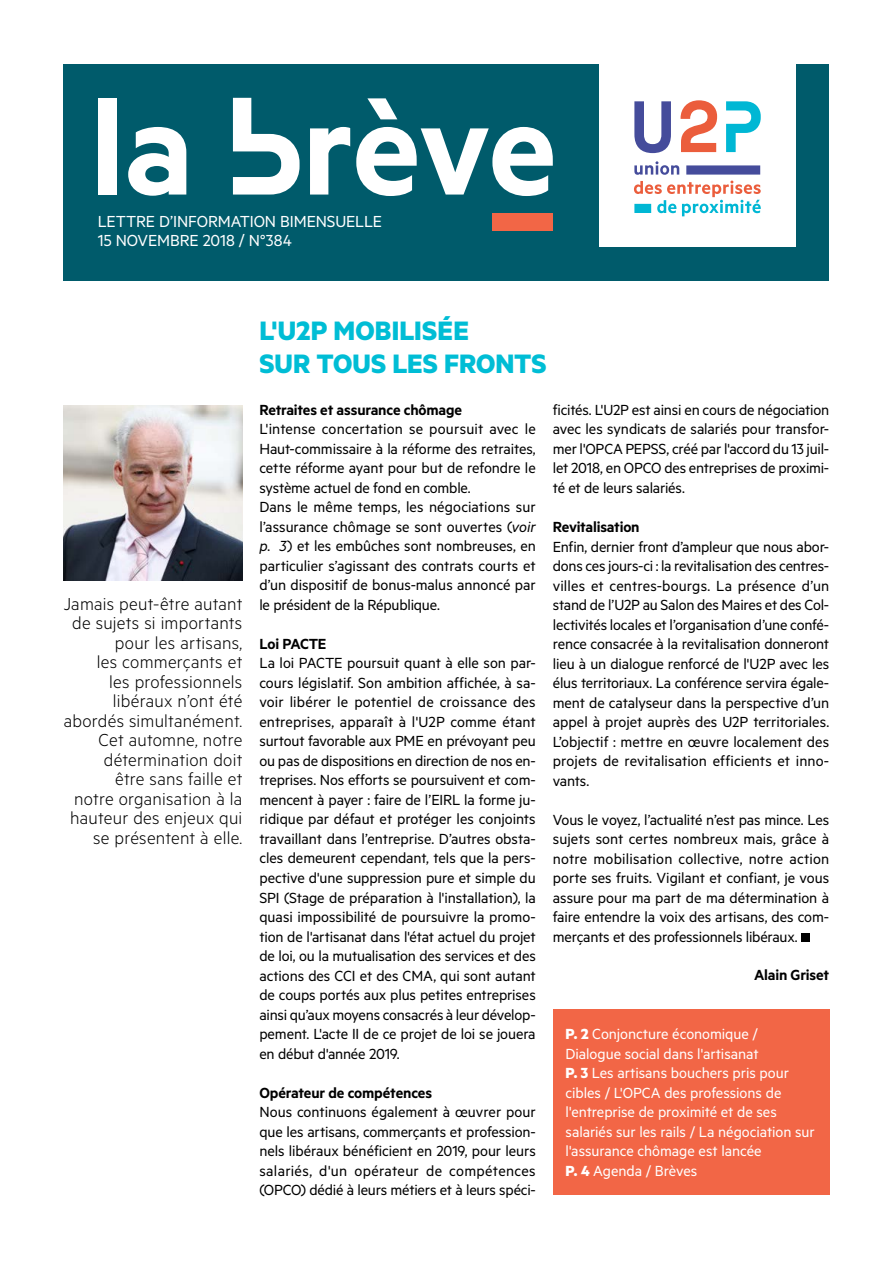
<style>
.page{position:relative;width:893px;height:1263px;background:#fff}
.page>*{position:absolute;margin:0;border:0;box-sizing:border-box;transform-origin:0 0}
.t1{font:700 30px/33px "Metric";letter-spacing:.005em;color:#00bdd5}
.t2{font:300 19.5px/19.5px "Metric";letter-spacing:.01em;color:#000;text-align:right}
.t3{font:18px/19.5px "Metric";letter-spacing:-.005em;color:#fff}
.t4{font:16.5px/19.5px "Metric";letter-spacing:-.005em;color:#000;text-align:justify}
.t5{font:16.5px/19.5px "Metric";color:#fff}
.t6{font:600 16.5px "Metric";letter-spacing:-.01em;color:#000}
.s1{font-style:italic}
.s2{font-weight:700}
</style>
<div class="page">
<img style="left:64px;top:405px;width:178px;height:176px">
<div style="left:64px;top:64px;width:765px;height:216px;background:#005b6b"></div>
<div style="left:599px;top:27px;width:197px;height:219px;background:#fff"></div>
<svg style="left:634px;top:100px;width:127px;height:116px"></svg>
<svg style="left:233px;top:98px;width:67px;height:97px"></svg>
<div style="left:98px;top:98px;width:18px;height:97px;background:#fff"></div>
<svg style="left:128px;top:127px;width:58px;height:69px"></svg>
<svg style="left:310px;top:127px;width:40px;height:68px"></svg>
<svg style="left:356px;top:98px;width:197px;height:98px"></svg>
<div style="left:492px;top:213px;width:61px;height:17px;background:#f26646"></div>
<div style="left:553px;top:1010px;width:276px;height:185px;background:#f26646"></div>
<div style="left:801px;top:933px;width:8px;height:8px;background:#000"></div>
<p class="t3" style="left:98px;top:211px;width:286px">LETTRE D’INFORMATION BIMENSUELLE<br>15 novembre</p>
<p class="t3" style="left:203px;top:230px;width:91px">2018 / n°384</p>
<p class="t2" style="left:64px;top:593px;width:180px">Jamais peut-être autant de sujets si importants pour les artisans,<br>les commerçants et<br>les professionnels libéraux n’ont été abordés simultanément.<br>Cet automne, notre détermination doit<br>être sans faille et<br>notre organisation à la hauteur des enjeux qui se présentent à elle.</p>
<h1 class="t1" style="left:259px;top:313px;width:289px">L'U2P MOBILISÉE<br>SUR TOUS LES FRONTS</h1>
<p class="t6" style="left:259px;top:400px;width:204px">Retraites et assurance chômage</p>
<p class="t4" style="left:259px;top:419px;width:278px;text-align:left">L'intense concertation se poursuit avec le Haut-commissaire à la réforme des retraites, cette réforme ayant pour but de refondre le système actuel de fond en comble.<br>Dans le même temps, les négociations sur l’assurance chômage se sont ouvertes (<span class="s1">voir p. 3</span>) et les embûches sont nombreuses, en particulier s’agissant des contrats courts et d’un dispositif de bonus-malus annoncé par le président de la République.</p>
<p class="t6" style="left:259px;top:634px;width:69px">Loi PACTE</p>
<p class="t4" style="left:259px;top:653px;width:278px">La loi PACTE poursuit quant à elle son par&shy;cours législatif. Son ambition affichée, à sa&shy;voir libérer le potentiel de croissance des entreprises, apparaît à l'U2P comme étant surtout favorable aux PME en prévoyant peu ou pas de dispositions en direction de nos en&shy;treprises. Nos efforts se poursuivent et com&shy;mencent à payer : faire de l’EIRL la forme ju&shy;ridique par défaut et protéger les conjoints travaillant dans l’entreprise. D’autres obsta&shy;cles demeurent cependant, tels que la pers&shy;pective d'une suppression pure et simple du SPI (Stage de préparation à l'installation), la quasi impossibilité de poursuivre la promo&shy;tion de l'artisanat dans l'état actuel du projet de loi, ou la mutualisation des services et des actions des CCI et des CMA, qui sont autant de coups portés aux plus petites entreprises ainsi qu’aux moyens consacrés à leur dévelop&shy;pement. L'acte II de ce projet de loi se jouera en début d'année 2019.</p>
<p class="t6" style="left:259px;top:1082px;width:174px">Opérateur de compétences</p>
<p class="t4" style="left:259px;top:1101px;width:278px">Nous continuons également à œuvrer pour que les artisans, commerçants et profession&shy;nels libéraux bénéficient en 2019, pour leurs salariés, d'un opérateur de compétences (OPCO) dédié à leurs métiers et à leurs spéci-</p>
<p class="t4" style="left:553px;top:399px;width:278px">ficités. L'U2P est ainsi en cours de négociation avec les syndicats de salariés pour transfor&shy;mer l'OPCA PEPSS, créé par l'accord du 13 juil&shy;let 2018, en OPCO des entreprises de proximi&shy;té et de leurs salariés.</p>
<p class="t6" style="left:553px;top:517px;width:88px">Revitalisation</p>
<p class="t4" style="left:553px;top:536px;width:278px">Enfin, dernier front d’ampleur que nous abor&shy;dons ces jours-ci : la revitalisation des centres&shy;villes et centres-bourgs. La présence d’un stand de l’U2P au Salon des Maires et des Col&shy;lectivités locales et l’organisation d’une confé&shy;rence consacrée à la revitalisation donneront lieu à un dialogue renforcé de l'U2P avec les élus territoriaux. La conférence servira égale&shy;ment de catalyseur dans la perspective d’un appel à projet auprès des U2P territoriales.<br>L’objectif : mettre en œuvre localement des projets de revitalisation efficients et inno&shy;vants.</p>
<p class="t4" style="left:553px;top:809px;width:278px">Vous le voyez, l’actualité n’est pas mince. Les sujets sont certes nombreux mais, grâce à notre mobilisation collective, notre action porte ses fruits. Vigilant et confiant, je vous assure pour ma part de ma détermination à faire entendre la voix des artisans, des com&shy;merçants et des professionnels libéraux.</p>
<p class="t6" style="left:754px;top:965px;width:77px">Alain Griset</p>
<p class="t5" style="left:566px;top:1024px;width:251px"><span class="s2">P. 2</span> Conjoncture économique /<br>Dialogue social dans l'artisanat<br><span class="s2">P. 3</span> Les artisans bouchers pris pour cibles / L'OPCA des professions de l'entreprise de proximité et de ses salariés sur les rails / La négociation sur l'assurance chômage est lancée<br><span class="s2">P. 4</span> Agenda / Brèves</p>
</div>
